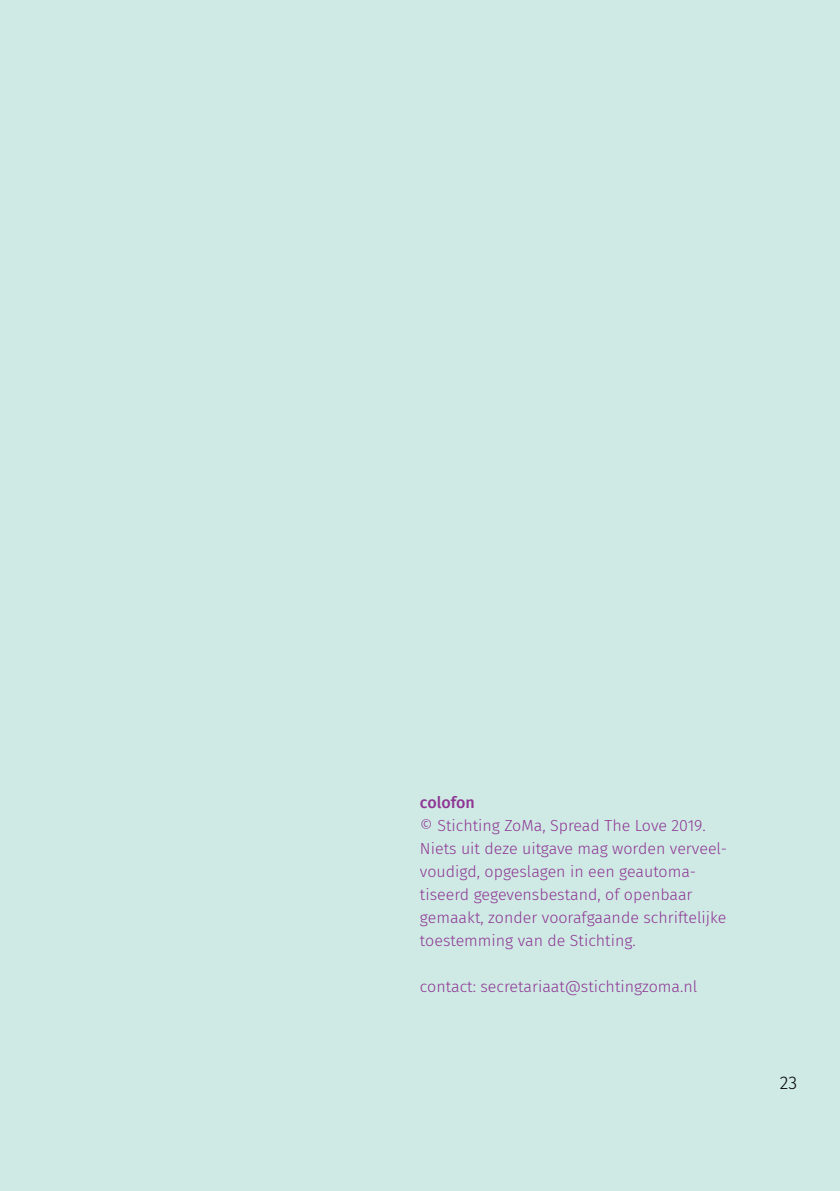
<style>
.page{position:relative;width:840px;height:1191px;background:#fff}
.page>*{position:absolute;margin:0;border:0;box-sizing:border-box;transform-origin:0 0}
.t1{font:300 18px "Fira Sans";color:#000}
.t2{font:300 16px/23px "Fira Sans";color:#8e3694}
.t3{font:500 16px "Fira Sans";color:#8e3694}
</style>
<div class="page">
<div style="left:0;top:0;width:839px;height:1191px;background:#cfeae4"></div>
<p class="t3" style="left:420px;top:790px;width:56px">colofon</p>
<p class="t2" style="left:420px;top:814px;width:309px">© Stichting ZoMa, Spread The Love 2019.<br>Niets uit deze uitgave mag worden verveel&shy;voudigd, opgeslagen in een geautoma&shy;tiseerd gegevensbestand, of openbaar gemaakt, zonder voorafgaande schriftelijke toestemming van de Stichting.</p>
<p class="t2" style="left:420px;top:975px;width:279px">contact: secretariaat@stichtingzoma.nl</p>
<p class="t1" style="left:779px;top:1069px;width:19px">23</p>
</div>
